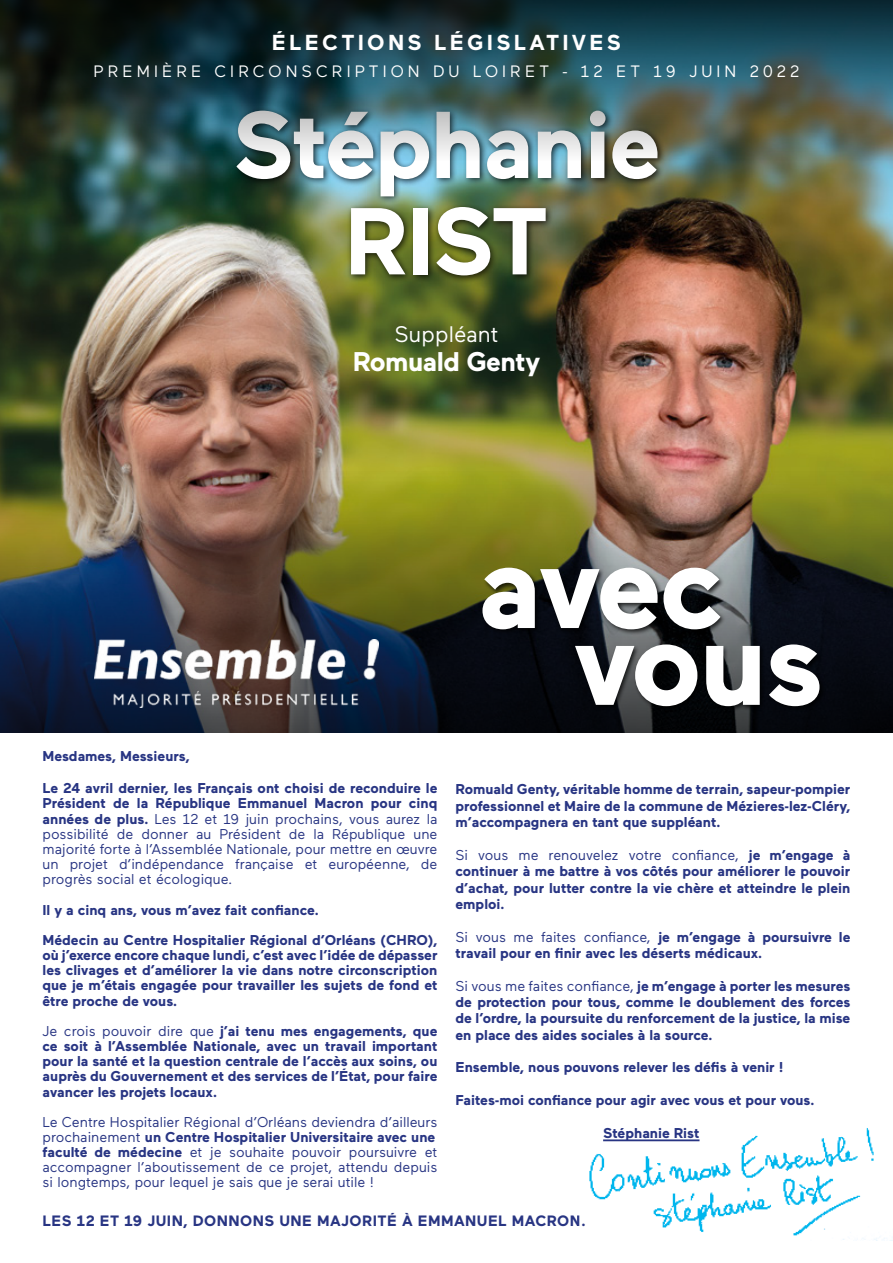
<style>
.page{position:relative;width:893px;height:1263px;background:#fff}
.page>*{position:absolute;margin:0;border:0;box-sizing:border-box;transform-origin:0 0}
.t1{font:700 120.3px "Maax";letter-spacing:-.02em;color:#fff}
.t2{font:700 94.65px/96.3px "Maax";letter-spacing:-.02em;color:#fff;text-align:center}
.t3{font:700 27px "Maax";letter-spacing:-.02em;color:#fff}
.t4{font:22.5px "Maax";color:#fff}
.t5{font:700 21.6px "Maax";letter-spacing:.15em;color:#fff}
.t6{font:16.5px "Maax";letter-spacing:.25em;color:#fff}
.t7{font:700 15px "Maax";letter-spacing:.03em;color:#283583}
.t8{font:700 14.25px/16.4px "Maax";color:#283583;text-align:justify}
.t9{font:14.25px/15.3px "Maax";color:#283583;text-align:justify}
.s1{font-weight:700}
.s2{font-weight:400}
</style>
<div class="page">
<img style="left:0;top:161px;width:893px;height:310px">
<img style="left:0;top:471px;width:893px;height:262px">
<div style="left:234px;top:107px;width:432px;height:176px;background:#000;opacity:.75"></div>
<div style="left:481px;top:567px;width:345px;height:144px;background:#000;opacity:.75"></div>
<img style="left:94px;top:640px;width:285px;height:67px">
<img style="left:589px;top:1128px;width:304px;height:113px">
<img style="left:0;top:0;width:893px;height:161px">
<h3 class="t5" style="left:272px;top:27px;width:351px">ÉLECTIONS LÉGISLATIVES</h3>
<p class="t6" style="left:93px;top:60px;width:707px">PREMIÈRE CIRCONSCRIPTION DU LOIRET - 12 ET 19 JUIN 2022</p>
<h2 class="t2" style="left:232px;top:89px;width:430px">Stéphanie<br>RIST</h2>
<h3 class="t4" style="left:394px;top:319px;width:106px">Suppléant</h3>
<h3 class="t3" style="left:353px;top:341px;width:189px">Romuald Genty</h3>
<p class="t8" style="left:43px;top:746px;width:149px">Mesdames, Messieurs,</p>
<p class="t9" style="left:43px;top:779px;width:396px"><span class="s1">Le 24 avril dernier, les Français ont choisi de reconduire le Président de la République Emmanuel Macron pour cinq années de plus.</span> Les 12 et 19 juin prochains, vous aurez la possibilité de donner au Président de la République une majorité forte à l’Assemblée Nationale, pour mettre en œuvre un projet d’indépendance française et européenne, de progrès social et écologique.</p>
<p class="t8" style="left:43px;top:893px;width:396px;line-height:30.3px">Il y a cinq ans, vous m’avez fait confiance.<br>Médecin au Centre Hospitalier Régional d’Orléans (CHRO),</p>
<p class="t8" style="left:43px;top:946px;width:396px;line-height:15.1px">où j’exerce encore chaque lundi, c’est avec l’idée de dépasser les clivages et d’améliorer la vie dans notre circonscription que je m’étais engagée pour travailler les sujets de fond et être proche de vous.</p>
<p class="t8" style="left:43px;top:1022px;width:396px;line-height:15.1px"><span class="s2">Je crois pouvoir dire que</span> j’ai tenu mes engagements, que ce soit à l’Assemblée Nationale, avec un travail important pour la santé et la question centrale de l’accès aux soins, ou auprès du Gouvernement et des services de l’État, pour faire avancer les projets locaux.</p>
<p class="t9" style="left:43px;top:1113px;width:396px;text-align:left">Le Centre Hospitalier Régional d’Orléans deviendra d’ailleurs prochainement <span class="s1">un Centre Hospitalier Universitaire avec une faculté de médecine</span> et je souhaite pouvoir poursuivre et accompagner l’aboutissement de ce projet, attendu depuis si longtemps, pour lequel je sais que je serai utile !</p>
<h1 class="t1" style="left:478px;top:496px;width:248px">avec</h1>
<h1 class="t1" style="left:574px;top:573px;width:251px">vous</h1>
<p class="t8" style="left:455px;top:780px;width:396px">Romuald Genty, véritable homme de terrain, sapeur-pompier professionnel et Maire de la commune de Mézieres-lez-Cléry, m’accompagnera en tant que suppléant.</p>
<p class="t8" style="left:455px;top:845px;width:396px"><span class="s2">Si vous me renouvelez votre confiance,</span> je m’engage à continuer à me battre à vos côtés pour améliorer le pouvoir d’achat, pour lutter contre la vie chère et atteindre le plein emploi.</p>
<p class="t8" style="left:455px;top:927px;width:396px"><span class="s2">Si vous me faites confiance,</span> je m’engage à poursuivre le travail pour en finir avec les déserts médicaux.</p>
<p class="t8" style="left:455px;top:976px;width:396px"><span class="s2">Si vous me faites confiance,</span> je m’engage à porter les mesures de protection pour tous, comme le doublement des forces de l’ordre, la poursuite du renforcement de la justice, la mise en place des aides sociales à la source.</p>
<p class="t8" style="left:455px;top:1058px;width:330px">Ensemble, nous pouvons relever les défis à venir !</p>
<p class="t8" style="left:455px;top:1090px;width:361px">Faites-moi confiance pour agir avec vous et pour vous.</p>
<p class="t8" style="left:603px;top:1123px;width:98px">Stéphanie Rist</p>
<p class="t7" style="left:43px;top:1210px;width:545px">LES 12 ET 19 JUIN, DONNONS UNE MAJORITÉ À EMMANUEL MACRON.</p>
</div>
